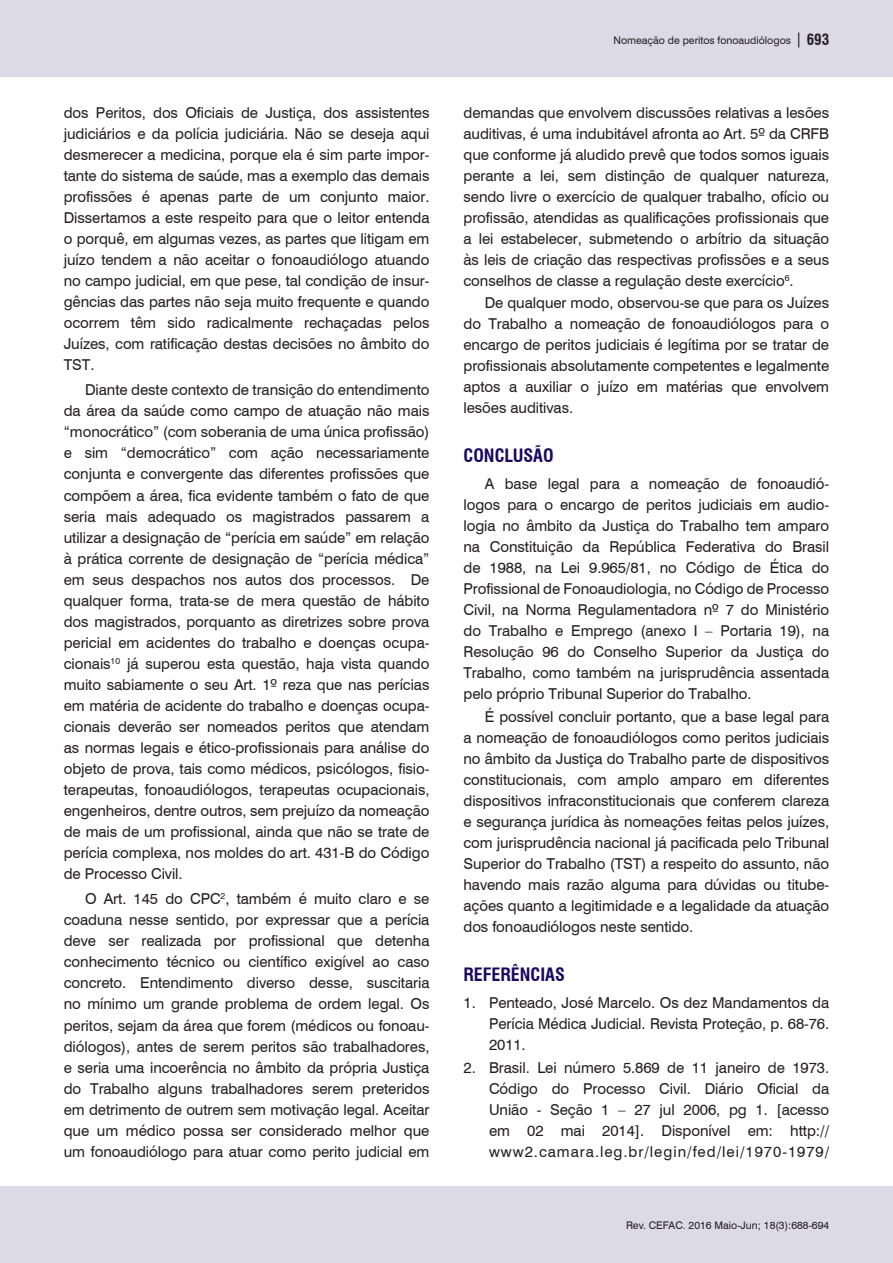
<style>
.page{position:relative;width:893px;height:1263px;background:#fff}
.page>*{position:absolute;margin:0;border:0;box-sizing:border-box;transform-origin:0 0}
.Nivel_1{font:700 condensed 18px "Swiss 721 BT";color:#18085f}
.Corpo_do_texto{font:15px/21px "Swiss 721 BT";letter-spacing:-.005em;color:#231f20;text-align:justify}
.t1{font:10.5px "Swiss 721 BT";color:#231f20}
.s1{font-size:15px}
.s2{font-weight:700;font-stretch:condensed;font-size:15px}
</style>
<div class="page">
<div style="left:0;top:1186px;width:893px;height:77px;background:#dcdae7"></div>
<div style="left:0;top:0;width:893px;height:77px;background:#dcdae7"></div>
<p class="Corpo_do_texto" style="left:64px;top:101px;width:367px">dos Peritos, dos Oficiais de Justiça, dos assistentes judiciários e da polícia judiciária. Não se deseja aqui desmerecer a medicina, porque ela é sim parte impor&shy;tante do sistema de saúde, mas a exemplo das demais profissões é apenas parte de um conjunto maior.<br>Dissertamos a este respeito para que o leitor entenda o porquê, em algumas vezes, as partes que litigam em juízo tendem a não aceitar o fonoaudiólogo atuando no campo judicial, em que pese, tal condição de insur&shy;gências das partes não seja muito frequente e quando ocorrem têm sido radicalmente rechaçadas pelos Juízes, com ratificação destas decisões no âmbito do TST.</p>
<p class="Corpo_do_texto" style="left:64px;top:379px;width:367px;text-indent:21px">Diante deste contexto de transição do entendimento da área da saúde como campo de atuação não mais “monocrático” (com soberania de uma única profissão) e sim “democrático” com ação necessariamente conjunta e convergente das diferentes profissões que compõem a área, fica evidente também o fato de que seria mais adequado os magistrados passarem a utilizar a designação de “perícia em saúde” em relação à prática corrente de designação de “perícia médica” em seus despachos nos autos dos processos. De qualquer forma, trata-se de mera questão de hábito dos magistrados, porquanto as diretrizes sobre prova pericial em acidentes do trabalho e doenças ocupa&shy;cionais<sup>10</sup> já superou esta questão, haja vista quando muito sabiamente o seu Art. 1º reza que nas perícias em matéria de acidente do trabalho e doenças ocupa&shy;cionais deverão ser nomeados peritos que atendam as normas legais e ético-profissionais para análise do objeto de prova, tais como médicos, psicólogos, fisio&shy;terapeutas, fonoaudiólogos, terapeutas ocupacionais, engenheiros, dentre outros, sem prejuízo da nomeação de mais de um profissional, ainda que não se trate de perícia complexa, nos moldes do art. 431-B do Código de Processo Civil.</p>
<p class="Corpo_do_texto" style="left:64px;top:888px;width:367px;text-indent:21px">O Art. 145 do CPC<sup>2</sup>, também é muito claro e se coaduna nesse sentido, por expressar que a perícia deve ser realizada por profissional que detenha conhecimento técnico ou científico exigível ao caso concreto. Entendimento diverso desse, suscitaria no mínimo um grande problema de ordem legal. Os peritos, sejam da área que forem (médicos ou fonoau&shy;diólogos), antes de serem peritos são trabalhadores, e seria uma incoerência no âmbito da própria Justiça do Trabalho alguns trabalhadores serem preteridos em detrimento de outrem sem motivação legal. Aceitar que um médico possa ser considerado melhor que um fonoaudiólogo para atuar como perito judicial em</p>
<p class="t1" style="left:613px;top:33px;width:217px">Nomeação de peritos fonoaudiólogos <span class="s1">|</span> <span class="s2">693</span></p>
<p class="Corpo_do_texto" style="left:463px;top:101px;width:367px">demandas que envolvem discussões relativas a lesões auditivas, é uma indubitável afronta ao Art. 5º da CRFB que conforme já aludido prevê que todos somos iguais perante a lei, sem distinção de qualquer natureza, sendo livre o exercício de qualquer trabalho, ofício ou profissão, atendidas as qualificações profissionais que a lei estabelecer, submetendo o arbítrio da situação às leis de criação das respectivas profissões e a seus conselhos de classe a regulação deste exercício<sup>6</sup>.</p>
<p class="Corpo_do_texto" style="left:463px;top:292px;width:367px;text-indent:21px">De qualquer modo, observou-se que para os Juízes do Trabalho a nomeação de fonoaudiólogos para o encargo de peritos judiciais é legítima por se tratar de profissionais absolutamente competentes e legalmente aptos a auxiliar o juízo em matérias que envolvem lesões auditivas.</p>
<p class="Nivel_1" style="left:463px;top:445px;width:92px">CONCLUSÃO</p>
<p class="Corpo_do_texto" style="left:463px;top:473px;width:367px;text-indent:21px">A base legal para a nomeação de fonoaudió&shy;logos para o encargo de peritos judiciais em audio&shy;logia no âmbito da Justiça do Trabalho tem amparo na Constituição da República Federativa do Brasil de 1988, na Lei 9.965/81, no Código de Ética do Profissional de Fonoaudiologia, no Código de Processo Civil, na Norma Regulamentadora nº 7 do Ministério do Trabalho e Emprego (anexo I – Portaria 19), na Resolução 96 do Conselho Superior da Justiça do Trabalho, como também na jurisprudência assentada pelo próprio Tribunal Superior do Trabalho.</p>
<p class="Corpo_do_texto" style="left:463px;top:706px;width:367px;text-indent:21px">É possível concluir portanto, que a base legal para a nomeação de fonoaudiólogos como peritos judiciais no âmbito da Justiça do Trabalho parte de dispositivos constitucionais, com amplo amparo em diferentes dispositivos infraconstitucionais que conferem clareza e segurança jurídica às nomeações feitas pelos juízes, com jurisprudência nacional já pacificada pelo Tribunal Superior do Trabalho (TST) a respeito do assunto, não havendo mais razão alguma para dúvidas ou titube&shy;ações quanto a legitimidade e a legalidade da atuação dos fonoaudiólogos neste sentido.</p>
<p class="Nivel_1" style="left:463px;top:963px;width:103px">REFERÊNCIAS</p>
<p class="Corpo_do_texto" style="left:489px;top:991px;width:342px;text-indent:-26px">1. Penteado, José Marcelo. Os dez Mandamentos da Perícia Médica Judicial. Revista Proteção, p. 68-76.<br>2011.</p>
<p class="Corpo_do_texto" style="left:489px;top:1056px;width:342px;text-indent:-26px">2. Brasil. Lei número 5.869 de 11 janeiro de 1973.<br>Código do Processo Civil. Diário Oficial da União - Seção 1 – 27 jul 2006, pg 1. [acesso em 02 mai 2014]. Disponível em: http:// www2.camara.leg.br/legin/fed/lei/1970-1979/</p>
<p class="t1" style="left:626px;top:1218px;width:205px">Rev. CEFAC. 2016 Maio-Jun; 18(3):688-694</p>
</div>
